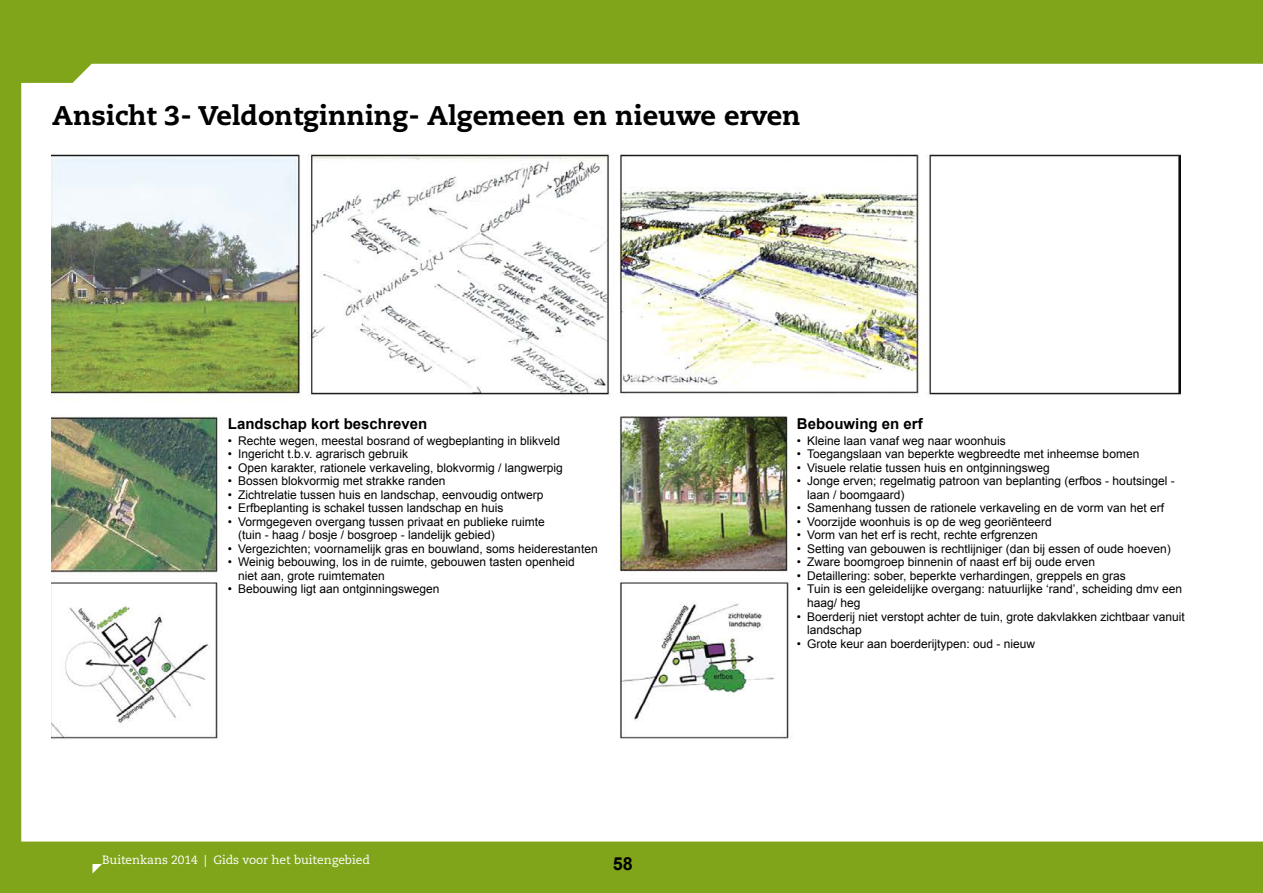
<style>
.page{position:relative;width:1263px;height:893px;background:#fff}
.page>*{position:absolute;margin:0;border:0;box-sizing:border-box;transform-origin:0 0}
.kop-breed{font:800 27px "Caecilia LT Std";color:#000}
.t1{font:700 18px "Arial";color:#000}
.klein-tussen_kopje{font:700 15px "Arial";color:#000}
.ansichten{font:12px "Arial";color:#000}
.t2{font:12px "Caecilia LT Std";letter-spacing:-.005em;color:#fff}
.ansicht-inspringen{font:12px "Arial";color:#000}
</style>
<div class="page">
<div style="left:0;top:1px;width:1263px;height:892px;background:#80a51b"></div>
<div style="left:21px;top:64px;width:1242px;height:777px;background:#fff"></div>
<hr style="left:1262px;top:65px;width:1px;height:776px;background:#fff">
<img style="left:51px;top:153px;width:1129px;height:589px">
<svg style="left:92px;top:864px;width:10px;height:9px"></svg>
<p class="kop-breed" style="left:52px;top:99px;width:750px">Ansicht 3- Veldontginning- Algemeen en nieuwe erven</p>
<p class="klein-tussen_kopje" style="left:228px;top:414px;width:201px">Landschap kort beschreven</p>
<p class="ansichten" style="left:228px;top:433px;width:334px">• Rechte wegen, meestal bosrand of wegbeplanting in blikveld</p>
<p class="ansichten" style="left:228px;top:446px;width:182px">• Ingericht t.b.v. agrarisch gebruik</p>
<p class="ansichten" style="left:228px;top:460px;width:336px">• Open karakter, rationele verkaveling, blokvormig / langwerpig</p>
<p class="ansichten" style="left:228px;top:473px;width:219px">• Bossen blokvormig met strakke randen</p>
<p class="ansichten" style="left:228px;top:487px;width:317px">• Zichtrelatie tussen huis en landschap, eenvoudig ontwerp</p>
<p class="ansichten" style="left:228px;top:500px;width:277px">• Erfbeplanting is schakel tussen landschap en huis</p>
<p class="ansichten" style="left:228px;top:514px;width:319px">• Vormgegeven overgang tussen privaat en publieke ruimte</p>
<p class="ansichten" style="left:238px;top:527px;width:258px">(tuin - haag / bosje / bosgroep - landelijk gebied)</p>
<p class="ansichten" style="left:228px;top:541px;width:371px">• Vergezichten; voornamelijk gras en bouwland, soms heiderestanten</p>
<p class="ansichten" style="left:228px;top:554px;width:348px">• Weinig bebouwing, los in de ruimte, gebouwen tasten openheid</p>
<p class="ansichten" style="left:238px;top:568px;width:148px">niet aan, grote ruimtematen</p>
<p class="ansichten" style="left:228px;top:581px;width:213px">• Bebouwing ligt aan ontginningswegen</p>
<p class="t2" style="left:102px;top:853px;width:269px">Buitenkans 2014 | Gids voor het buitengebied</p>
<h2 class="t1" style="left:613px;top:851px;width:22px">58</h2>
<p class="klein-tussen_kopje" style="left:797px;top:414px;width:127px">Bebouwing en erf</p>
<p class="ansichten" style="left:797px;top:433px;width:210px">• Kleine laan vanaf weg naar woonhuis</p>
<p class="ansichten" style="left:797px;top:446px;width:344px">• Toegangslaan van beperkte wegbreedte met inheemse bomen</p>
<p class="ansichten" style="left:797px;top:460px;width:254px">• Visuele relatie tussen huis en ontginningsweg</p>
<p class="ansichten" style="left:797px;top:473px;width:379px">• Jonge erven; regelmatig patroon van beplanting (erfbos - houtsingel -</p>
<p class="ansicht-inspringen" style="left:807px;top:487px;width:99px">laan / boomgaard)</p>
<p class="ansichten" style="left:797px;top:500px;width:369px">• Samenhang tussen de rationele verkaveling en de vorm van het erf</p>
<p class="ansichten" style="left:797px;top:514px;width:257px">• Voorzijde woonhuis is op de weg georiënteerd</p>
<p class="ansichten" style="left:797px;top:527px;width:242px">• Vorm van het erf is recht, rechte erfgrenzen</p>
<p class="ansichten" style="left:797px;top:541px;width:375px">• Setting van gebouwen is rechtlijniger (dan bij essen of oude hoeven)</p>
<p class="ansichten" style="left:797px;top:554px;width:300px">• Zware boomgroep binnenin of naast erf bij oude erven</p>
<p class="ansichten" style="left:797px;top:568px;width:331px">• Detaillering: sober, beperkte verhardingen, greppels en gras</p>
<p class="ansichten" style="left:797px;top:581px;width:387px">• Tuin is een geleidelijke overgang: natuurlijke ‘rand’, scheiding dmv een</p>
<p class="ansichten" style="left:807px;top:595px;width:55px">haag/ heg</p>
<p class="ansichten" style="left:797px;top:608px;width:389px">• Boerderij niet verstopt achter de tuin, grote dakvlakken zichtbaar vanuit</p>
<p class="ansichten" style="left:807px;top:622px;width:56px">landschap</p>
<p class="ansichten" style="left:797px;top:635px;width:240px">• Grote keur aan boerderijtypen: oud - nieuw</p>
</div>
